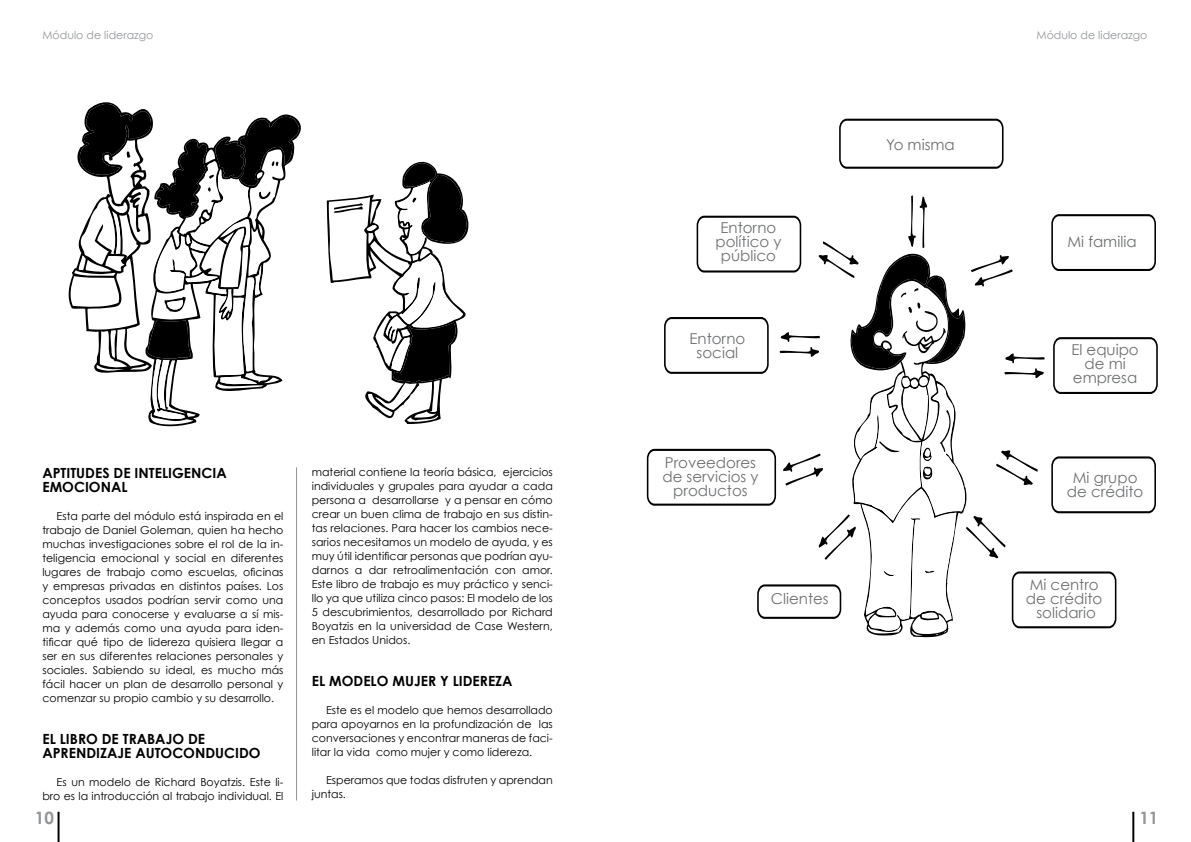
<style>
.page{position:relative;width:1191px;height:842px;background:#fff}
.page>*{position:absolute;margin:0;border:0;box-sizing:border-box;transform-origin:0 0}
.t1{font:700 17px "Century Gothic";color:#939598}
.t2{font:15px/14px "Century Gothic";color:#6d6f71;text-align:center}
.t3{font:700 14px/14px "Century Gothic";color:#000}
.t4{font:11px/14px "Century Gothic";color:#000;text-align:justify}
.t5{font:11px "Century Gothic";color:#939598}
</style>
<div class="page">
<hr style="left:58px;top:812px;width:2px;height:30px;background:#000">
<hr style="left:1132px;top:812px;width:2px;height:30px;background:#000">
<svg style="left:327px;top:161px;width:142px;height:263px"></svg>
<svg style="left:68px;top:102px;width:231px;height:323px"></svg>
<hr style="left:296px;top:467px;width:1px;height:333px;background:#939598">
<svg style="left:839px;top:118px;width:165px;height:51px"></svg>
<svg style="left:647px;top:195px;width:510px;height:442px"></svg>
<p class="t5" style="left:43px;top:28px;width:112px">Módulo de liderazgo</p>
<p class="t5" style="left:1036px;top:28px;width:112px">Módulo de liderazgo</p>
<h2 class="t2" style="left:886px;top:138px;width:70px">Yo misma</h2>
<h2 class="t2" style="left:715px;top:221px;width:67px">Entorno político y público</h2>
<h2 class="t2" style="left:1067px;top:234px;width:71px">Mi familia</h2>
<h2 class="t2" style="left:689px;top:331px;width:57px">Entorno social</h2>
<h2 class="t2" style="left:1071px;top:342px;width:69px">El equipo de mi empresa</h2>
<p class="t3" style="left:42px;top:465px;width:8px">APTIT</p>
<p class="t3" style="left:76px;top:465px;width:70px">UDES DE INTELI</p>
<p class="t3" style="left:172px;top:465px;width:21px">GENCI</p>
<p class="t3" style="left:216px;top:465px;width:12px">A</p>
<p class="t3" style="left:42px;top:479px;width:84px">EMOCIONAL</p>
<p class="t4" style="left:42px;top:509px;width:242px;text-indent:14px">Esta parte del módulo está inspirada en el trabajo de Daniel Goleman, quien ha hecho muchas investigaciones sobre el rol de la in&shy;teligencia emocional y social en diferentes lugares de trabajo como escuelas, oficinas y empresas privadas en distintos países. Los conceptos usados podrían servir como una ayuda para conocerse y evaluarse a sí mis&shy;ma y además como una ayuda para iden&shy;tificar qué tipo de lidereza quisiera llegar a ser en sus diferentes relaciones personales y sociales. Sabiendo su ideal, es mucho más fácil hacer un plan de desarrollo personal y comenzar su propio cambio y su desarrollo.</p>
<p class="t3" style="left:42px;top:731px;width:220px">EL LIB RO DE TRABAJO DE<br>AP REN DIZAJE AUTOCON DUCI DO</p>
<p class="t4" style="left:42px;top:775px;width:242px;text-align:right">Es un modelo de Richard Boyatzis. Este li&shy;bro es la introducción al trabajo individual. El</p>
<p class="t4" style="left:312px;top:464px;width:242px">material contiene la teoría básica, ejercicios individuales y grupales para ayudar a cada persona a desarrollarse y a pensar en cómo crear un buen clima de trabajo en sus distin&shy;tas relaciones. Para hacer los cambios nece&shy;sarios necesitamos un modelo de ayuda, y es muy útil identificar personas que podrían ayu&shy;darnos a dar retroalimentación con amor.<br>Este libro de trabajo es muy práctico y senci&shy;llo ya que utiliza cinco pasos: El modelo de los 5 descubrimientos, desarrollado por Richard Boyatzis en la universidad de Case Western, en Estados Unidos.</p>
<p class="t3" style="left:312px;top:673px;width:202px">EL MODELO MUJER Y LIDEREZA</p>
<p class="t4" style="left:312px;top:702px;width:242px;text-indent:14px">Este es el modelo que hemos desarrollado para apoyarnos en la profundización de las conversaciones y encontrar maneras de faci&shy;litar la vida como mujer y como lidereza.</p>
<p class="t4" style="left:312px;top:772px;width:242px;text-indent:14px">Esperamos que todas disfruten y aprendan juntas.</p>
<h2 class="t2" style="left:662px;top:456px;width:98px">Proveedores de servicios y productos</h2>
<h2 class="t2" style="left:771px;top:592px;width:59px">Clientes</h2>
<h2 class="t2" style="left:1067px;top:470px;width:78px">Mi grupo de crédito</h2>
<h2 class="t2" style="left:1026px;top:577px;width:78px">Mi centro de crédito solidario</h2>
<h1 class="t1" style="left:35px;top:807px;width:21px">10</h1>
<h1 class="t1" style="left:1139px;top:807px;width:21px">11</h1>
</div>
